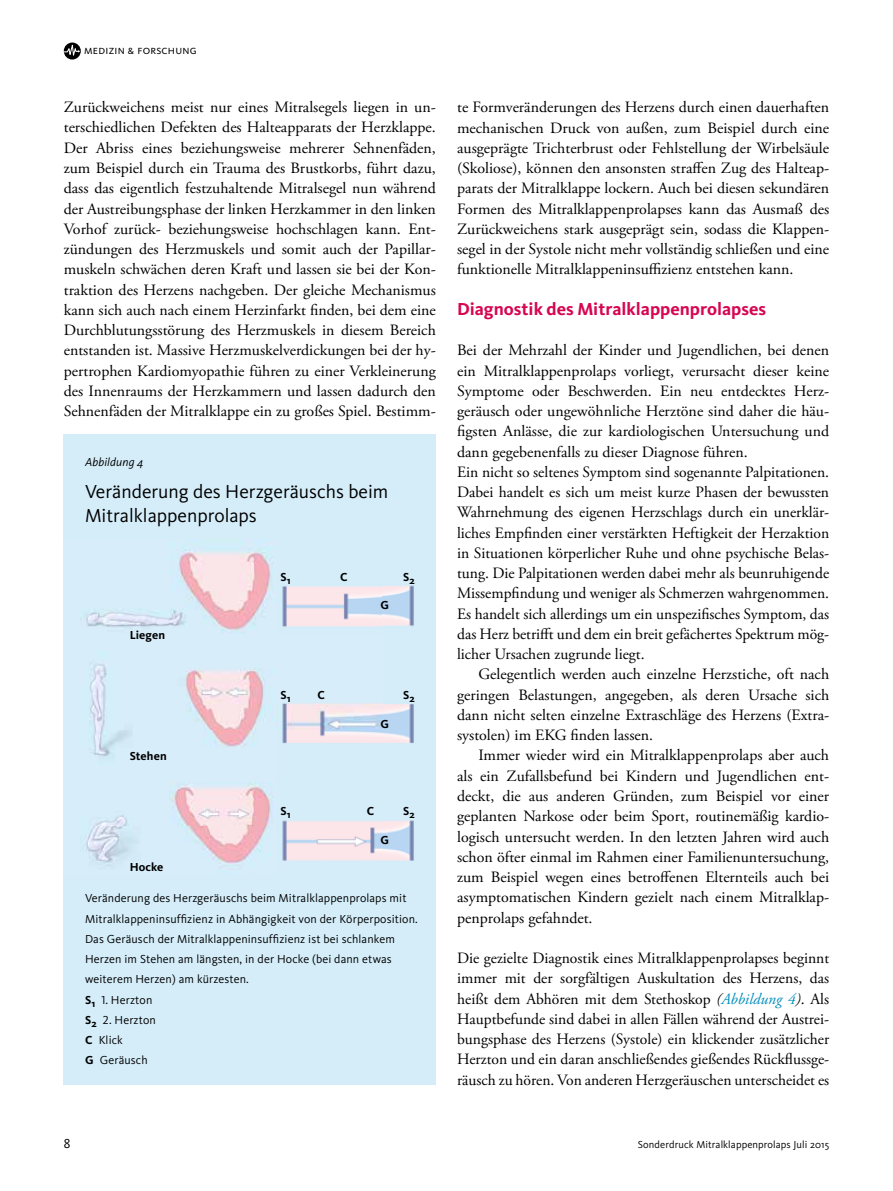
<style>
.page{position:relative;width:893px;height:1191px;background:#fff}
.page>*{position:absolute;margin:0;border:0;box-sizing:border-box;transform-origin:0 0}
.t1{font:19.5px/24px "Kievit";color:#000}
.t2{font:700 18px "Kievit";color:#d60651}
.t3{font:15.75px/20.2px "Adobe Garamond Pro";color:#000;text-align:justify}
.t4{font:13.5px "Kievit Regular SC";color:#000}
.t5{font:12px/20.2px "Kievit";letter-spacing:.01em;color:#000}
.t6{font:700 12px "Kievit";letter-spacing:.01em;color:#000}
.t7{font:12px "Kievit Regular SC";letter-spacing:.02em;color:#000}
.t8{font:italic 12px "Kievit";letter-spacing:.01em;color:#000}
.t9{font:10.5px "Kievit";letter-spacing:.01em;color:#000}
.s1{font-style:italic}
.s2{font-style:italic;color:#008dbc}
.s3{font-weight:700}
.s4{font-family:"Kievit Regular SC"}
</style>
<div class="page">
<svg style="left:63px;top:42px;width:17px;height:18px"></svg>
<div style="left:64px;top:434px;width:372px;height:650px;background:#d4edf9"></div>
<img style="left:86px;top:539px;width:328px;height:327px">
<p class="t7" style="left:84px;top:43px;width:114px">medizin &amp; forschung</p>
<p class="t3" style="left:64px;top:98px;width:374px">Zurückweichens meist nur eines Mi tralsegels liegen in un&shy;terschiedlichen Defekten des Halteapparats der Herzklappe.<br>Der Abriss eines beziehungsweise mehrerer Sehnenfäden, zum Beispiel durch ein Trauma des Brustkorbs, führt dazu, dass das eigentlich festzuhaltende Mitralsegel nun während der Austreibungsphase der linken Herzkammer in den linken Vorhof zurück- beziehungsweise hochschlagen kann. Ent&shy;zündungen des Herzmuskels und somit auch der Papillar&shy;muskeln schwächen deren Kraft und lassen sie bei der Kon&shy;traktion des Herzens nachgeben. Der gleiche Mechanismus kann sich auch nach einem Herzinfarkt finden, bei dem eine Durchblutungsstörung des Herzmuskels in diesem Bereich entstanden ist. Massive Herzmuskelverdickungen bei der hy&shy;pertrophen Kardiomyopathie führen zu einer Verkleinerung des Innenraums der Herzkammern und lassen dadurch den Sehnenfäden der Mitralklappe ein zu großes Spiel. Bestimm-</p>
<p class="t3" style="left:457px;top:98px;width:374px">te Formveränderungen des Herzens durch einen dauerhaften mechanischen Druck von außen, zum Beispiel durch eine ausgeprägte Trichterbrust oder Fehlstellung der Wirbelsäule (Skoliose), können den ansonsten straffen Zug des Halteap&shy;parats der Mitralklappe lockern. Auch bei diesen sekundären Formen des Mitralklappenprolapses kann das Ausmaß des Zurückweichens stark ausgeprägt sein, sodass die Klappen&shy;segel in der Systole nicht mehr vollständig schließen und eine funktionelle Mitralklappeninsuffizienz entstehen kann.</p>
<p class="t2" style="left:457px;top:298px;width:311px">Diagnostik des Mitralklappenprolapses</p>
<p class="t3" style="left:457px;top:341px;width:374px;text-align:left">Bei der Mehrzahl der Kinder und Jugendlichen, bei denen ein Mitralklappenprolaps vorliegt, verursacht dieser keine Symptome oder Beschwerden. Ein neu entdecktes Herz&shy;geräusch oder ungewöhnliche Herztöne sind daher die häu&shy;figsten Anlässe, die zur kardiologischen Untersuchung und dann gegebenenfalls zu dieser Diagnose führen.<br>Ein nicht so seltenes Symptom sind sogenannte Palpitationen.<br>Dabei handelt es sich um meist kurze Phasen der bewussten Wahrnehmung des eigenen Herzschlags durch ein unerklär&shy;liches Empfinden einer verstärkten Heftigkeit der Herzaktion in Situationen körperlicher Ruhe und ohne psychische Belas&shy;tung. Die Palpitationen werden dabei mehr als beunruhigende Missempfindung und weniger als Schmerzen wahrgenommen.<br>Es handelt sich allerdings um ein unspezifisches Symptom, das das Herz betrifft und dem ein breit gefächertes Spektrum mög&shy;licher Ursachen zugrunde liegt.</p>
<p class="t3" style="left:457px;top:665px;width:374px;text-indent:21px">Gelegentlich werden auch einzelne Herzstiche, oft nach geringen Belastungen, angegeben, als deren Ursache sich dann nicht selten einzelne Extraschläge des Herzens (Extra&shy;systolen) im EKG finden lassen.</p>
<p class="t3" style="left:457px;top:746px;width:374px;text-indent:21px">Immer wieder wird ein Mitralklappenprolaps aber auch als ein Zufallsbefund bei Kindern und Jugendlichen ent&shy;deckt, die aus anderen Gründen, zum Beispiel vor einer geplanten Narkose oder beim Sport, routinemäßig kardio&shy;logisch untersucht werden. In den letzten Jahren wird auch schon öfter einmal im Rahmen einer Familienuntersuchung, zum Beispiel wegen eines betroffenen Elternteils auch bei asymp tomatischen Kindern gezielt nach einem Mitralklap&shy;penprolaps gefahndet.</p>
<p class="t3" style="left:457px;top:948px;width:374px">Die gezielte Diagnostik eines Mitralklappenprolapses beginnt immer mit der sorgfältigen Auskultation des Herzens, das heißt dem Abhören mit dem Stethoskop <span class="s1">(</span><span class="s2">Abbildung 4</span><span class="s1">)</span>. Als Hauptbefunde sind dabei in allen Fällen während der Austrei&shy;bungsphase des Herzens (Systole) ein klickender zusätzlicher Herzton und ein daran anschließendes gießendes Rückflussge&shy;räusch zu hören. Von anderen Herzgeräuschen unterscheidet es</p>
<p class="t8" style="left:85px;top:455px;width:60px">Abbildung 4</p>
<p class="t1" style="left:85px;top:480px;width:305px">Veränderung des Herzgeräuschs beim<br>Mitralklappenprolaps</p>
<p class="t6" style="left:281px;top:570px;width:12px">S<sub>1</sub></p>
<p class="t6" style="left:340px;top:570px;width:9px">C</p>
<p class="t6" style="left:403px;top:570px;width:13px">S<sub>2</sub></p>
<p class="t6" style="left:381px;top:598px;width:10px">G</p>
<p class="t6" style="left:130px;top:627px;width:37px">Liegen</p>
<p class="t6" style="left:281px;top:687px;width:12px">S<sub>1</sub></p>
<p class="t6" style="left:403px;top:687px;width:13px">S<sub>2</sub></p>
<p class="t6" style="left:317px;top:687px;width:9px">C</p>
<p class="t6" style="left:381px;top:716px;width:10px">G</p>
<p class="t6" style="left:130px;top:749px;width:39px">Stehen</p>
<p class="t6" style="left:367px;top:803px;width:9px">C</p>
<p class="t6" style="left:281px;top:803px;width:12px">S<sub>1</sub></p>
<p class="t6" style="left:403px;top:803px;width:13px">S<sub>2</sub></p>
<p class="t6" style="left:381px;top:833px;width:10px">G</p>
<p class="t6" style="left:130px;top:859px;width:35px">Hocke</p>
<p class="t5" style="left:85px;top:888px;width:334px">Veränderung des Herzgeräuschs beim Mitralklappenprolaps mit Mitralklappeninsuffizienz in Abhängigkeit von der Körperposition.<br>Das Geräusch der Mitralklappeninsuffizienz ist bei schlankem Herzen im Stehen am längsten, in der Hocke (bei dann etwas weiterem Herzen) am kürzesten.<br><span class="s3">S</span><sub>1</sub> <span class="s4">1</span>. Herzton<br><span class="s3">S</span><sub>2</sub> <span class="s4">2</span>. Herzton<br><span class="s3">C</span> Klick<br><span class="s3">G</span> Geräusch</p>
<p class="t4" style="left:64px;top:1136px;width:8px">8</p>
<p class="t9" style="left:638px;top:1139px;width:193px">Sonderdruck Mitralklappenprolaps Juli 2015</p>
</div>
